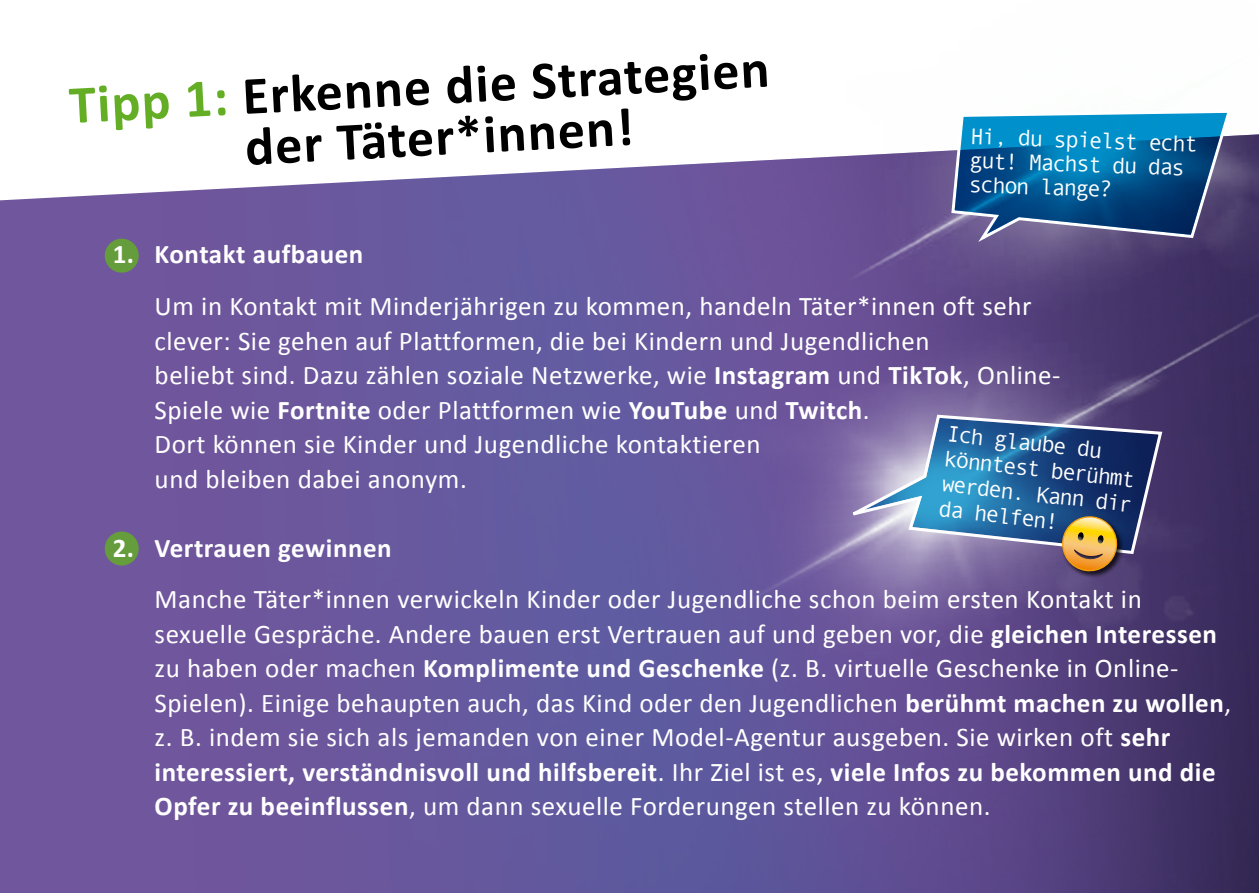
<style>
.page{position:relative;width:1259px;height:893px;background:#fff}
.page>*{position:absolute;margin:0;border:0;box-sizing:border-box;transform-origin:0 0}
.t1{font:700 54px/51px "Calibri";color:#000}
.t2{font:27px/34.5px "Calibri";letter-spacing:.02em;color:#fff}
.t3{font:700 27px "Calibri";letter-spacing:.02em;color:#fff}
.t4{font:22.5px/25.2px "Andale Mono";color:#fff}
.s1{color:#63ae24}
.s2{font-weight:700}
</style>
<div class="page">
<img style="left:0;top:164px;width:1259px;height:729px">
<img style="left:684px;top:152px;width:237px;height:82px">
<img style="left:462px;top:234px;width:797px;height:578px">
<div style="left:105px;top:239px;width:34px;height:34px;background:#659c3c;border-radius:50%"></div>
<div style="left:105px;top:531px;width:34px;height:35px;background:#659c3c;border-radius:50%"></div>
<svg style="left:921px;top:112px;width:338px;height:195px;background:#3d5d90"></svg>
<svg style="left:830px;top:413px;width:334px;height:143px;background:#78659d"></svg>
<div style="left:1061px;top:516px;width:63px;height:62px;background:#000;opacity:.75"></div>
<svg style="left:854px;top:416px;width:306px;height:160px;background:#5d729a"></svg>
<h1 class="t1" style="left:241px;top:69px;width:529px;text-indent:-173px;rotate:-3deg"><span class="s1">Tipp 1:</span> Erkenne die Strategien der Täter*innen!</h1>
<p class="t4" style="left:970px;top:123px;width:229px;line-height:24px;rotate:2deg">Hi, du spielst echt gut! Machst du das schon lange?</p>
<p class="t3" style="left:113px;top:235px;width:252px">1. Kontakt aufbauen</p>
<p class="t2" style="left:155px;top:288px;width:907px">Um in Kontakt mit Minderjährigen zu kommen, handeln Täter*innen oft sehr clever: Sie gehen auf Plattformen, die bei Kindern und Jugendlichen<br>beliebt sind. Dazu zählen soziale Netzwerke, wie <span class="s2">Instagram</span> und <span class="s2">TikTok</span>, Online-Spiele wie <span class="s2">Fortnite</span> oder Plattformen wie <span class="s2">YouTube</span> und <span class="s2">Twitch</span>.<br>Dort können sie Kinder und Jugendliche kontaktieren<br>und bleiben dabei anonym.</p>
<p class="t4" style="left:948px;top:420px;width:194px;rotate:6deg">Ich glaube du könntest berühmt werden. Kann dir da helfen!</p>
<p class="t3" style="left:113px;top:528px;width:281px">2. Vertrauen gewinnen</p>
<p class="t2" style="left:155px;top:581px;width:1078px">Manche Täter*innen verwickeln Kinder oder Jugendliche schon beim ersten Kontakt in sexuelle Gespräche. Andere bauen erst Vertrauen auf und geben vor, die <span class="s2">gleichen Interessen </span>zu haben oder machen <span class="s2">Komplimente und Geschenke</span> (z. B. virtuelle Geschenke in Online-Spielen). Einige behaupten auch, das Kind oder den Jugendlichen <span class="s2">berühmt machen zu wollen</span>, z. B. indem sie sich als jemanden von einer Model-Agentur ausgeben. Sie wirken oft <span class="s2">sehr interessiert, verständnisvoll und hilfsbereit</span>. Ihr Ziel ist es, <span class="s2">viele Infos zu bekommen und die Opfer zu beeinflussen</span>, um dann sexuelle Forderungen stellen zu können.</p>
</div>
